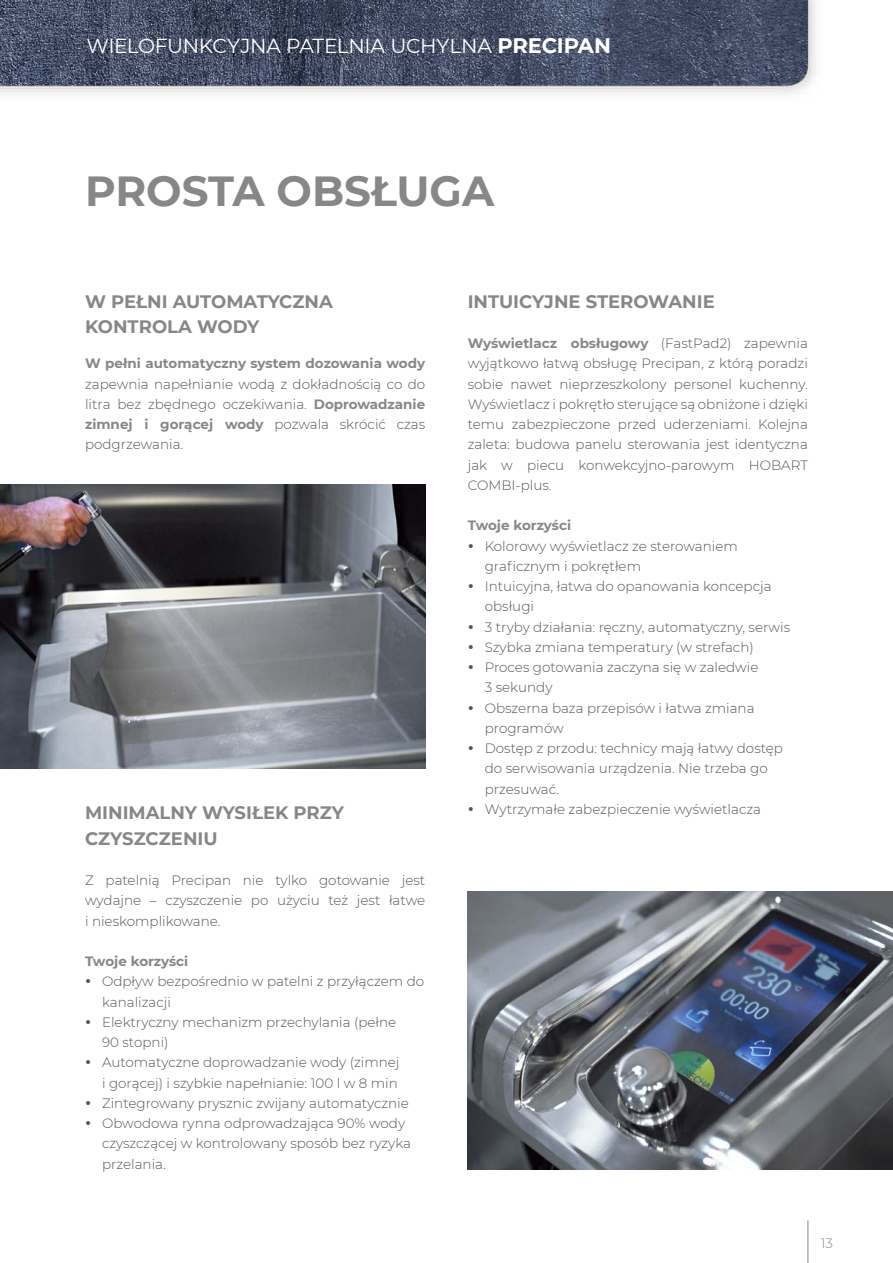
<style>
.page{position:relative;width:893px;height:1263px;background:#fff}
.page>*{position:absolute;margin:0;border:0;box-sizing:border-box;transform-origin:0 0}
.t1{font:700 42px "Montserrat";color:#878786}
.t2{font:20.25px "Montserrat";letter-spacing:-.02em;color:#fff}
.t3{font:700 18px/25.5px "Montserrat";color:#878786}
.t4{font:300 13.5px/20.2px "Montserrat";color:#565656;text-align:justify}
.t5{font:700 13.5px "Montserrat";color:#878786}
.t6{font:300 13.5px "Montserrat";color:#878786}
.s1{font-weight:700;font-size:21px}
.s2{font-weight:700;color:#878786}
</style>
<div class="page">
<hr style="left:807px;top:1220px;width:1px;height:43px;background:#878786">
<img style="left:468px;top:892px;width:425px;height:277px">
<img style="left:0;top:484px;width:425px;height:284px">
<img style="left:0;top:0;width:816px;height:94px">
<h2 class="t2" style="left:86px;top:32px;width:526px">WIELOFUNKCYJNA PATELNIA UCHYLNA <span class="s1">PRECIPAN</span></h2>
<h1 class="t1" style="left:85px;top:161px;width:411px">PROSTA OBSŁUGA</h1>
<h3 class="t3" style="left:85px;top:288px;width:249px">W PEŁNI AUTOMATYCZNA<br>KONTROLA WODY</h3>
<p class="t5" style="left:85px;top:354px;width:342px">W pełni automatyczny system dozowania wody</p>
<p class="t4" style="left:85px;top:373px;width:342px">zapewnia napełnianie wodą z dokładnością co do litra bez zbędnego oczekiwania. <span class="s2">Doprowadzanie zimnej i gorącej wody</span> pozwala skrócić czas podgrzewania.</p>
<h3 class="t3" style="left:85px;top:799px;width:261px">MINIMALNY WYSIŁEK PRZY<br>CZYSZCZENIU</h3>
<p class="t4" style="left:85px;top:870px;width:342px">Z patelnią Precipan nie tylko gotowanie jest wydajne – czyszczenie po użyciu też jest łatwe i nieskomplikowane.</p>
<p class="t5" style="left:85px;top:952px;width:105px">Twoje korzyści</p>
<p class="t4" style="left:102px;top:971px;width:324px;text-align:left">Odpływ bezpośrednio w patelni z przyłączem do kanalizacji<br>Elektryczny mechanizm przechylania (pełne<br>90 stopni)<br>Automatyczne doprowadzanie wody (zimnej<br>i gorącej) i szybkie napełnianie: 100 l w 8 min Zintegrowany prysznic zwijany automatycznie Obwodowa rynna odprowadzająca 90% wody czyszczącej w kontrolowany sposób bez ryzyka przelania.</p>
<h3 class="t3" style="left:468px;top:288px;width:249px">INTUICYJNE STEROWANIE</h3>
<p class="t4" style="left:468px;top:333px;width:342px"><span class="s2">Wyświetlacz obsługowy</span> (FastPad2) zapewnia wyjątkowo łatwą obsługę Precipan, z którą poradzi sobie nawet nieprzeszkolony personel kuchenny.<br>Wyświetlacz i pokrętło sterujące są obniżone i dzięki temu zabezpieczone przed uderzeniami. Kolejna zaleta: budowa panelu sterowania jest identyczna jak w piecu konwekcyjno-parowym HOBART COMBI-plus.</p>
<p class="t5" style="left:468px;top:516px;width:105px">Twoje korzyści</p>
<p class="t4" style="left:485px;top:535px;width:307px;text-align:left">Kolorowy wyświetlacz ze sterowaniem graficznym i pokrętłem<br>Intuicyjna, łatwa do opanowania koncepcja obsługi<br>3 tryby działania: ręczny, automatyczny, serwis<br>Szybka zmiana temperatury (w strefach)<br>Proces gotowania zaczyna się w zaledwie<br>3 sekundy<br>Obszerna baza przepisów i łatwa zmiana programów<br>Dostęp z przodu: technicy mają łatwy dostęp do serwisowania urządzenia. Nie trzeba go przesuwać.<br>Wytrzymałe zabezpieczenie wyświetlacza</p>
<p class="t6" style="left:821px;top:1234px;width:14px">13</p>
</div>
